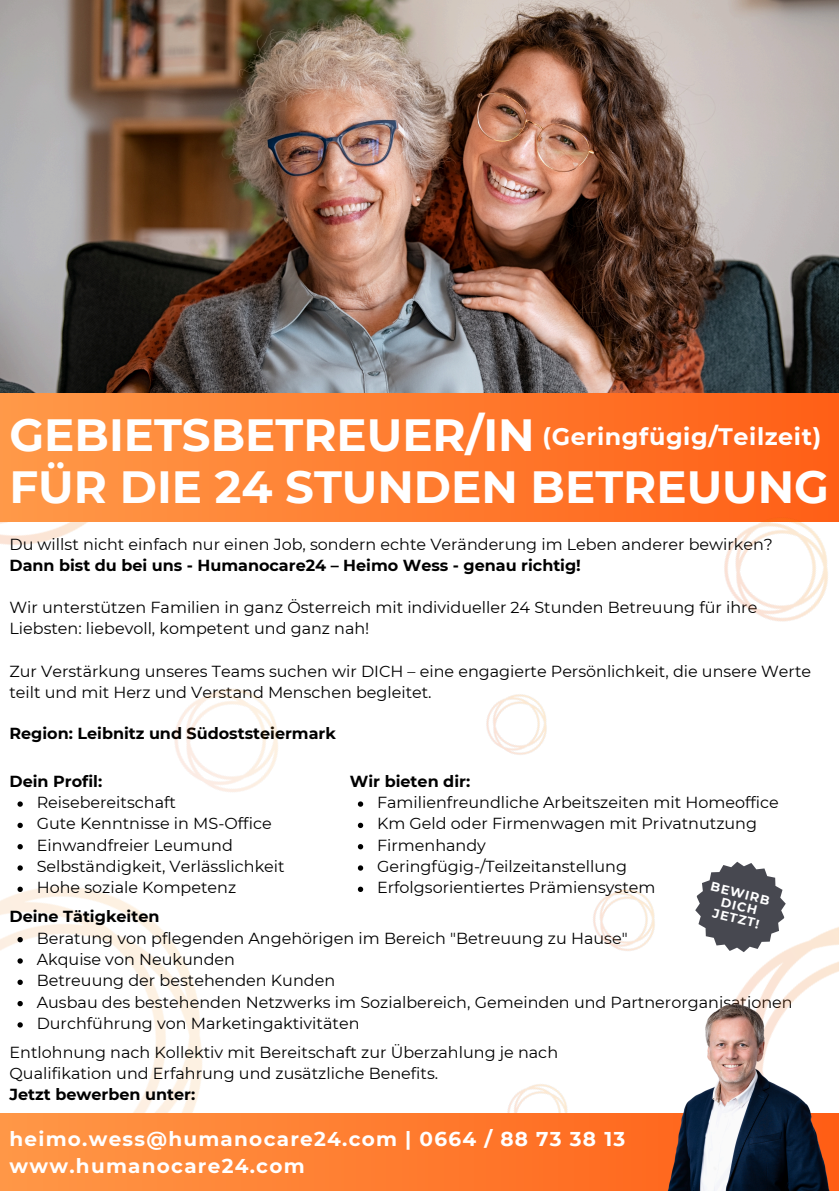
<style>
.page{position:relative;width:839px;height:1191px;background:#fff}
.page>*{position:absolute;margin:0;border:0;box-sizing:border-box;transform-origin:0 0}
.t1{font:700 45px/52.2px "Montserrat";color:#fff}
.t2{font:700 23.8px "Montserrat";letter-spacing:.025em;color:#fff}
.t3{font:700 20px/27px "Montserrat";letter-spacing:.065em;color:#fff}
.t4{font:16px/21.2px "Montserrat";color:#000}
.t5{font:700 16px "Montserrat";color:#000}
.t6{font:700 12.6px "Montserrat";color:#fff}
.s1{font-weight:700}
</style>
<div class="page">
<img style="left:0;top:521px;width:213px;height:24px">
<img style="left:0;top:822px;width:202px;height:291px">
<div style="left:0;top:393px;width:838px;height:128px;background:linear-gradient(to right,#ff9949,#ff5f16)"></div>
<svg style="left:17px;top:801px;width:6px;height:6px"></svg>
<svg style="left:17px;top:823px;width:6px;height:5px"></svg>
<svg style="left:17px;top:844px;width:6px;height:5px"></svg>
<svg style="left:17px;top:865px;width:6px;height:6px"></svg>
<svg style="left:17px;top:887px;width:6px;height:5px"></svg>
<svg style="left:358px;top:801px;width:5px;height:6px"></svg>
<svg style="left:358px;top:823px;width:5px;height:5px"></svg>
<svg style="left:358px;top:844px;width:5px;height:5px"></svg>
<svg style="left:358px;top:865px;width:5px;height:6px"></svg>
<svg style="left:358px;top:887px;width:5px;height:5px"></svg>
<svg style="left:17px;top:937px;width:6px;height:5px"></svg>
<svg style="left:17px;top:958px;width:6px;height:6px"></svg>
<svg style="left:17px;top:980px;width:6px;height:5px"></svg>
<svg style="left:17px;top:1001px;width:6px;height:5px"></svg>
<svg style="left:17px;top:1022px;width:6px;height:6px"></svg>
<img style="left:737px;top:861px;width:101px;height:127px">
<img style="left:706px;top:493px;width:132px;height:129px">
<img style="left:174px;top:688px;width:104px;height:104px">
<img style="left:486px;top:694px;width:61px;height:61px">
<img style="left:593px;top:889px;width:62px;height:62px">
<img style="left:507px;top:1084px;width:53px;height:29px">
<img style="left:0;top:0;width:838px;height:393px">
<svg style="left:0;top:1113px;width:560px;height:78px;background:#ff8436"></svg>
<img style="left:560px;top:988px;width:278px;height:203px">
<svg style="left:695px;top:862px;width:90px;height:90px"></svg>
<p class="t1" style="left:9px;top:409px;width:821px">GEBIETSBETREUER/IN<br>FÜR DIE 24 STUNDEN BETREUUNG</p>
<p class="t2" style="left:542px;top:422px;width:280px">(Geringfügig/Teilzeit)</p>
<p class="t4" style="left:9px;top:533px;width:765px">Du willst nicht einfach nur einen Job, sondern echte Veränderung im Leben anderer bewirken?<br><span class="s1">Dann bist du bei uns - Humanocare24 – Heimo Wess - genau richtig!</span></p>
<h1 class="t4" style="left:9px;top:597px;width:749px">Wir unterstützen Familien in ganz Österreich mit individueller 24 Stunden Betreuung für ihre<br>Liebsten: liebevoll, kompetent und ganz nah!</h1>
<h2 class="t4" style="left:9px;top:660px;width:803px">Zur Verstärkung unseres Teams suchen wir DICH – eine engagierte Persönlichkeit, die unsere Werte teilt und mit Herz und Verstand Menschen begleitet.</h2>
<p class="t5" style="left:9px;top:724px;width:328px">Region: Leibnitz und Südoststeiermark</p>
<h5 class="t5" style="left:9px;top:771px;width:94px">Dein Profil:</h5>
<h5 class="t4" style="left:37px;top:792px;width:141px">Reisebereitschaft</h5>
<h4 class="t4" style="left:37px;top:813px;width:236px">Gute Kenntnisse in MS-Office</h4>
<p class="t4" style="left:37px;top:834px;width:198px">Einwandfreier Leumund</p>
<p class="t4" style="left:37px;top:856px;width:249px">Selbständigkeit, Verlässlichkeit</p>
<h4 class="t4" style="left:37px;top:877px;width:201px">Hohe soziale Kompetenz</h4>
<p class="t5" style="left:350px;top:771px;width:122px">Wir bieten dir:</p>
<p class="t4" style="left:377px;top:792px;width:403px">Familienfreundliche Arbeitszeiten mit Homeoffice</p>
<p class="t4" style="left:377px;top:813px;width:381px">Km Geld oder Firmenwagen mit Privatnutzung</p>
<p class="t4" style="left:377px;top:834px;width:110px">Firmenhandy</p>
<p class="t4" style="left:377px;top:856px;width:251px">Geringfügig-/Teilzeitanstellung</p>
<p class="t4" style="left:377px;top:877px;width:280px">Erfolgsorientiertes Prämiensystem</p>
<p class="t6" style="left:712px;top:879px;width:62px;rotate:14deg">BEWIRB</p>
<p class="t6" style="left:723px;top:894px;width:38px;rotate:14deg">DICH</p>
<p class="t6" style="left:714px;top:905px;width:49px;rotate:14deg">JETZT!</p>
<p class="t5" style="left:9px;top:907px;width:151px">Deine Tätigkeiten</p>
<p class="t4" style="left:37px;top:927px;width:592px">Beratung von pflegenden Angehörigen im Bereich "Betreuung zu Hause"</p>
<p class="t4" style="left:37px;top:949px;width:200px">Akquise von Neukunden</p>
<p class="t4" style="left:37px;top:970px;width:300px">Betreuung der bestehenden Kunden</p>
<p class="t4" style="left:37px;top:991px;width:757px">Ausbau des bestehenden Netzwerks im Sozialbereich, Gemeinden und Partnerorganisationen</p>
<p class="t4" style="left:37px;top:1013px;width:324px">Durchführung von Marketingaktivitäten</p>
<h5 class="t4" style="left:9px;top:1041px;width:550px">Entlohnung nach Kollektiv mit Bereitschaft zur Überzahlung je nach<br>Qualifikation und Erfahrung und zusätzliche Benefits.<br><span class="s1">Jetzt bewerben unter:</span></h5>
<p class="t3" style="left:9px;top:1125px;width:617px">heimo.wess@humanocare24.com | 0664 / 88 73 38 13 www.humanocare24.com</p>
</div>
